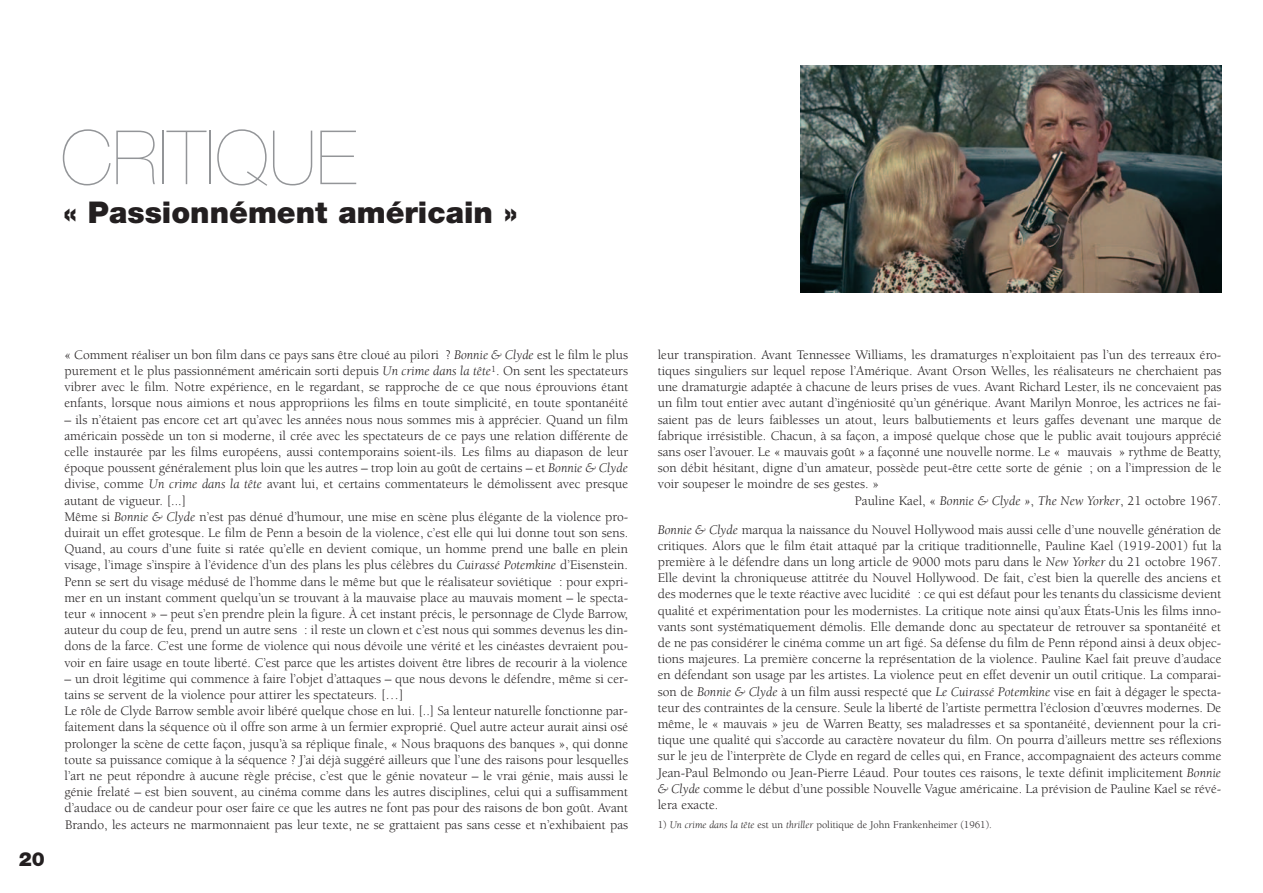
<style>
.page{position:relative;width:1263px;height:893px;background:#fff}
.page>*{position:absolute;margin:0;border:0;box-sizing:border-box;transform-origin:0 0}
.t1{font:200 75px "Helvetica Neue";color:#939598}
.t2{font:900 30px "Helvetica Neue";color:#231f20}
.t3{font:900 19.5px "Helvetica Neue";color:#231f20}
.t4{font:13.5px/16.2px "Berkeley";color:#231f20;text-align:justify}
.t5{font:10.5px "Berkeley";color:#231f20}
.s1{font-style:italic}
</style>
<div class="page">
<img style="left:800px;top:65px;width:421px;height:227px">
<h1 class="t1" style="left:61px;top:131px;width:297px">CRITIQUE</h1>
<h2 class="t2" style="left:64px;top:202px;width:455px">« Passionnément américain »</h2>
<h3 class="t3" style="left:19px;top:852px;width:28px">20</h3>
<p class="t4" style="left:65px;top:348px;width:565px">« Comment réaliser un bon film dans ce pays sans être cloué au pilori ? <span class="s1">Bonnie &amp; Clyde</span> est le film le plus purement et le plus passionnément américain sorti depuis <span class="s1">Un crime dans la tête</span><sup>1</sup>. On sent les spectateurs vibrer avec le film. Notre expérience, en le regardant, se rapproche de ce que nous éprouvions étant enfants, lorsque nous aimions et nous appropriions les films en toute simplicité, en toute spontanéité</p>
<p class="t4" style="left:65px;top:412px;width:565px;text-align:left">– ils n’étaient pas encore cet art qu’avec les années nous nous sommes mis à apprécier. Quand un film américain possède un ton si moderne, il crée avec les spectateurs de ce pays une relation différente de celle instaurée par les films européens, aussi contemporains soient-ils. Les films au diapason de leur époque poussent généralement plus loin que les autres – trop loin au goût de certains – et <span class="s1">Bonnie &amp; Clyde </span>divise, comme <span class="s1">Un crime dans la tête</span> avant lui, et certains commentateurs le démolissent avec presque autant de vigueur. [...]<br>Même si <span class="s1">Bonnie &amp; Clyde</span> n’est pas dénué d’humour, une mise en scène plus élégante de la violence pro&shy;duirait un effet grotesque. Le film de Penn a besoin de la violence, c’est elle qui lui donne tout son sens.<br>Quand, au cours d’une fuite si ratée qu’elle en devient comique, un homme prend une balle en plein visage, l’image s’inspire à l’évidence d’un des plans les plus célèbres du <span class="s1">Cuirassé Potemkine</span> d’Eisenstein.<br>Penn se sert du visage médusé de l’homme dans le même but que le réalisateur soviétique : pour expri&shy;mer en un instant comment quelqu’un se trouvant à la mauvaise place au mauvais moment – le specta&shy;teur « innocent » – peut s’en prendre plein la figure. À cet instant précis, le personnage de Clyde Barrow, auteur du coup de feu, prend un autre sens : il reste un clown et c’est nous qui sommes devenus les din&shy;dons de la farce. C’est une forme de violence qui nous dévoile une vérité et les cinéastes devraient pou&shy;voir en faire usage en toute liberté. C’est parce que les artistes doivent être libres de recourir à la violence</p>
<p class="t4" style="left:65px;top:672px;width:565px;text-align:left">– un droit légitime qui commence à faire l’objet d’attaques – que nous devons le défendre, même si cer&shy;tains se servent de la violence pour attirer les spectateurs. […]<br>Le rôle de Clyde Barrow semble avoir libéré quelque chose en lui. [..] Sa lenteur naturelle fonctionne par&shy;faitement dans la séquence où il offre son arme à un fermier exproprié. Quel autre acteur aurait ainsi osé prolonger la scène de cette façon, jusqu’à sa réplique finale, « Nous braquons des banques », qui donne toute sa puissance comique à la séquence ? J’ai déjà suggéré ailleurs que l’une des raisons pour lesquelles l’art ne peut répondre à aucune règle précise, c’est que le génie novateur – le vrai génie, mais aussi le génie frelaté – est bien souvent, au cinéma comme dans les autres disciplines, celui qui a suffisamment d’audace ou de candeur pour oser faire ce que les autres ne font pas pour des raisons de bon goût. Avant Brando, les acteurs ne marmonnaient pas leur texte, ne se grattaient pas sans cesse et n’exhibaient pas</p>
<p class="t4" style="left:658px;top:348px;width:565px">leur transpiration. Avant Tennessee Williams, les dramaturges n’exploitaient pas l’un des terreaux éro-</p>
<p class="t4" style="left:658px;top:364px;width:565px">tiques singuliers sur lequel repose l’Amérique. Avant Orson Welles, les réalisateurs ne cherchaient pas</p>
<p class="t4" style="left:658px;top:380px;width:565px">une dramaturgie adaptée à chacune de leurs prises de vues. Avant Richard Lester, ils ne concevaient pas</p>
<p class="t4" style="left:658px;top:396px;width:565px">un film tout entier avec autant d’ingéniosité qu’un générique. Avant Marilyn Monroe, les actrices ne fai-</p>
<p class="t4" style="left:658px;top:412px;width:565px">saient pas de leurs faiblesses un atout, leurs balbutiements et leurs gaffes devenant une marque de</p>
<p class="t4" style="left:658px;top:429px;width:565px">fabrique irrésistible. Chacun, à sa façon, a imposé quelque chose que le public avait toujours apprécié</p>
<p class="t4" style="left:658px;top:445px;width:565px">sans oser l’avouer. Le « mauvais goût » a façonné une nouvelle norme. Le « mauvais » rythme de Beatty,</p>
<p class="t4" style="left:658px;top:461px;width:565px">son débit hésitant, digne d’un amateur, possède peut-être cette sorte de génie ; on a l’impression de le</p>
<p class="t4" style="left:658px;top:477px;width:223px">voir soupeser le moindre de ses gestes. »</p>
<p class="t4" style="left:855px;top:493px;width:368px">Pauline Kael, « <span class="s1">Bonnie &amp; Clyde »</span>, <span class="s1">The New Yorker</span>, 21 octobre 1967.</p>
<p class="t4" style="left:658px;top:522px;width:565px"><span class="s1">Bonnie &amp; Clyde</span> marqua la naissance du Nouvel Hollywood mais aussi celle d’une nouvelle génération de critiques. Alors que le film était attaqué par la critique traditionnelle, Pauline Kael (1919-2001) fut la première à le défendre dans un long article de 9000 mots paru dans le <span class="s1">New Yorker</span> du 21 octobre 1967.<br>Elle devint la chroniqueuse attitrée du Nouvel Hollywood. De fait, c’est bien la querelle des anciens et des modernes que le texte réactive avec lucidité : ce qui est défaut pour les tenants du classicisme devient qualité et expérimentation pour les modernistes. La critique note ainsi qu’aux États-Unis les films inno&shy;vants sont systématiquement démolis. Elle demande donc au spectateur de retrouver sa spontanéité et de ne pas considérer le cinéma comme un art figé. Sa défense du film de Penn répond ainsi à deux objec&shy;tions majeures. La première concerne la représentation de la violence. Pauline Kael fait preuve d’audace en défendant son usage par les artistes. La violence peut en effet devenir un outil critique. La comparai&shy;son de <span class="s1">Bonnie &amp; Clyde</span> à un film aussi respecté que <span class="s1">Le Cuirassé Potemkine</span> vise en fait à dégager le specta&shy;teur des contraintes de la censure. Seule la liberté de l’artiste permettra l’éclosion d’œuvres modernes. De même, le « mauvais » jeu de Warren Beatty, ses maladresses et sa spontanéité, deviennent pour la cri&shy;tique une qualité qui s’accorde au caractère novateur du film. On pourra d’ailleurs mettre ses réflexions sur le jeu de l’interprète de Clyde en regard de celles qui, en France, accompagnaient des acteurs comme Jean-Paul Belmondo ou Jean-Pierre Léaud. Pour toutes ces raisons, le texte définit implicitement <span class="s1">Bonnie &amp; Clyde</span> comme le début d’une possible Nouvelle Vague américaine. La prévision de Pauline Kael se révé&shy;lera exacte.</p>
<p class="t5" style="left:658px;top:821px;width:336px">1) <span class="s1">Un crime dans la tête</span> est un <span class="s1">thriller</span> politique de John Frankenheimer (1961).</p>
</div>
